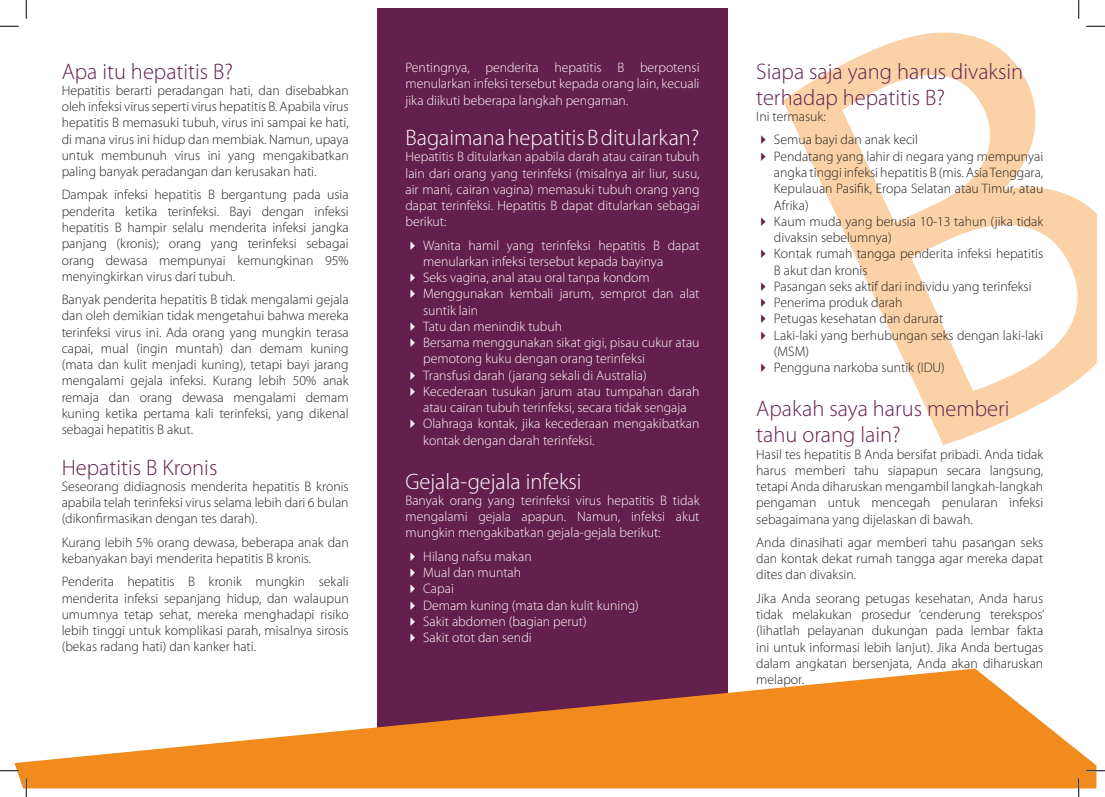
<style>
.page{position:relative;width:1105px;height:797px;background:#fff}
.page>*{position:absolute;margin:0;border:0;box-sizing:border-box;transform-origin:0 0}
.Head{font:300 22.5px/26.2px "Myriad Pro";color:#631f4d}
.Head-2{font:300 22.5px "Myriad Pro";color:#fff}
.Body{font:300 13.75px/16.2px "Myriad Pro";color:#231f20;text-align:justify}
.Bullets{font:300 13.75px/16.2px "Myriad Pro";color:#fff}
.Body-2{font:300 13.75px/16.2px "Myriad Pro";color:#fff;text-align:justify}
.Bullets-2{font:300 13.75px/16.2px "Myriad Pro";color:#231f20}
.s1{color:#631f4d}
</style>
<div class="page">
<div style="left:377px;top:8px;width:351px;height:729px;background:#631f4d"></div>
<svg style="left:14px;top:668px;width:1082px;height:120px;fill:#f28b1d"></svg>
<svg style="left:0;top:25px;width:19px;height:2px"></svg>
<svg style="left:0;top:770px;width:19px;height:1px"></svg>
<svg style="left:1086px;top:770px;width:19px;height:1px"></svg>
<svg style="left:25px;top:0;width:2px;height:19px"></svg>
<svg style="left:25px;top:778px;width:2px;height:19px"></svg>
<svg style="left:1078px;top:778px;width:1px;height:19px"></svg>
<p class="Head" style="left:62px;top:58px;width:173px">Apa itu hepatitis B?</p>
<p class="Body" style="left:62px;top:82px;width:289px">Hepatitis berarti peradangan hati, dan disebabkan oleh infeksi virus seperti virus hepatitis B. Apabila virus hepatitis B memasuki tubuh, virus ini sampai ke hati, di mana virus ini hidup dan membiak. Namun, upaya untuk membunuh virus ini yang mengakibatkan paling banyak peradangan dan kerusakan hati.</p>
<p class="Body" style="left:62px;top:187px;width:289px">Dampak infeksi hepatitis B bergantung pada usia penderita ketika terinfeksi. Bayi dengan infeksi hepatitis B hampir selalu menderita infeksi jangka panjang (kronis); orang yang terinfeksi sebagai orang dewasa mempunyai kemungkinan 95% menyingkirkan virus dari tubuh.</p>
<p class="Body" style="left:62px;top:291px;width:289px">Banyak penderita hepatitis B tidak mengalami gejala dan oleh demikian tidak mengetahui bahwa mereka terinfeksi virus ini. Ada orang yang mungkin terasa capai, mual (ingin muntah) dan demam kuning (mata dan kulit menjadi kuning), tetapi bayi jarang mengalami gejala infeksi. Kurang lebih 50% anak remaja dan orang dewasa mengalami demam kuning ketika pertama kali terinfeksi, yang dikenal sebagai hepatitis B akut.</p>
<p class="Head" style="left:62px;top:454px;width:157px">Hepatitis B Kronis</p>
<p class="Body" style="left:62px;top:478px;width:289px">Seseorang didiagnosis menderita hepatitis B kronis apabila telah terinfeksi virus selama lebih dari 6 bulan (dikonfirmasikan dengan tes darah).</p>
<p class="Body" style="left:62px;top:534px;width:289px">Kurang lebih 5% orang dewasa, beberapa anak dan kebanyakan bayi menderita hepatitis B kronis.</p>
<p class="Body" style="left:62px;top:573px;width:288px">Penderita hepatitis B kronik mungkin sekali menderita infeksi sepanjang hidup, dan walaupun umumnya tetap sehat, mereka menghadapi risiko lebih tinggi untuk komplikasi parah, misalnya sirosis (bekas radang hati) dan kanker hati.</p>
<p class="Body-2" style="left:405px;top:59px;width:296px">Pentingnya, penderita hepatitis B berpotensi menularkan infeksi tersebut kepada orang lain, kecuali jika diikuti beberapa langkah pengaman.</p>
<p class="Head-2" style="left:405px;top:124px;width:296px">Bagaimana hepatitis B ditularkan?</p>
<p class="Body-2" style="left:405px;top:148px;width:296px">Hepatitis B ditularkan apabila darah atau cairan tubuh lain dari orang yang terinfeksi (misalnya air liur, susu, air mani, cairan vagina) memasuki tubuh orang yang dapat terinfeksi. Hepatitis B dapat ditularkan sebagai berikut:</p>
<p class="Bullets" style="left:423px;top:237px;width:278px;text-indent:-18px">✔ Wanita hamil yang terinfeksi hepatitis B dapat menularkan infeksi tersebut kepada bayinya</p>
<p class="Bullets" style="left:405px;top:269px;width:246px">✔ Seks vagina, anal atau oral tanpa kondom</p>
<p class="Bullets" style="left:423px;top:285px;width:278px;text-indent:-18px">✔ Menggunakan kembali jarum, semprot dan alat suntik lain</p>
<p class="Bullets" style="left:405px;top:318px;width:158px">✔ Tatu dan menindik tubuh</p>
<p class="Bullets" style="left:423px;top:334px;width:278px;text-indent:-18px">✔ Bersama menggunakan sikat gigi, pisau cukur atau pemotong kuku dengan orang terinfeksi</p>
<p class="Bullets" style="left:405px;top:367px;width:243px">✔ Transfusi darah (jarang sekali di Australia)</p>
<p class="Bullets" style="left:405px;top:383px;width:296px;text-align:center">✔ Kecederaan tusukan jarum atau tumpahan darah atau cairan tubuh terinfeksi, secara tidak sengaja</p>
<p class="Bullets" style="left:423px;top:415px;width:278px;text-indent:-18px">✔ Olahraga kontak, jika kecederaan mengakibatkan kontak dengan darah terinfeksi.</p>
<p class="Head-2" style="left:405px;top:467px;width:178px">Gejala-gejala infeksi</p>
<p class="Body-2" style="left:405px;top:492px;width:296px">Banyak orang yang terinfeksi virus hepatitis B tidak mengalami gejala apapun. Namun, infeksi akut mungkin mengakibatkan gejala-gejala berikut:</p>
<p class="Bullets" style="left:405px;top:548px;width:128px">✔ Hilang nafsu makan</p>
<p class="Bullets" style="left:405px;top:564px;width:117px">✔ Mual dan muntah</p>
<p class="Bullets" style="left:405px;top:580px;width:50px">✔ Capai</p>
<p class="Bullets" style="left:405px;top:596px;width:235px">✔ Demam kuning (mata dan kulit kuning)</p>
<p class="Bullets" style="left:405px;top:613px;width:183px">✔ Sakit abdomen (bagian perut)</p>
<p class="Bullets" style="left:405px;top:629px;width:128px">✔ Sakit otot dan sendi</p>
<p class="Head" style="left:756px;top:58px;width:269px">Siapa saja yang harus divaksin terhadap hepatitis B?</p>
<p class="Body" style="left:756px;top:108px;width:71px">Ini termasuk:</p>
<p class="Bullets-2" style="left:756px;top:132px;width:163px"><span class="s1">✔</span> Semua bayi dan anak kecil</p>
<p class="Bullets-2" style="left:774px;top:148px;width:271px;text-align:justify;text-indent:-18px"><span class="s1">✔</span> Pendatang yang lahir di negara yang mempunyai angka tinggi infeksi hepatitis B (mis. Asia Tenggara, Kepulauan Pasifik, Eropa Selatan atau Timur, atau Afrika)</p>
<p class="Bullets-2" style="left:774px;top:213px;width:271px;text-indent:-18px"><span class="s1">✔</span> Kaum muda yang berusia 10-13 tahun (jika tidak divaksin sebelumnya)</p>
<p class="Bullets-2" style="left:774px;top:245px;width:271px;text-indent:-18px"><span class="s1">✔</span> Kontak rumah tangga penderita infeksi hepatitis<br>B akut dan kronis</p>
<p class="Bullets-2" style="left:756px;top:278px;width:277px"><span class="s1">✔</span> Pasangan seks aktif dari individu yang terinfeksi</p>
<p class="Bullets-2" style="left:756px;top:294px;width:148px"><span class="s1">✔</span> Penerima produk darah</p>
<p class="Bullets-2" style="left:756px;top:310px;width:188px"><span class="s1">✔</span> Petugas kesehatan dan darurat</p>
<p class="Bullets-2" style="left:774px;top:327px;width:271px;text-indent:-18px"><span class="s1">✔</span> Laki-laki yang berhubungan seks dengan laki-laki (MSM)</p>
<p class="Bullets-2" style="left:756px;top:359px;width:190px"><span class="s1">✔</span> Pengguna narkoba suntik (IDU)</p>
<p class="Head" style="left:756px;top:395px;width:255px">Apakah saya harus memberi tahu orang lain?</p>
<p class="Body" style="left:756px;top:446px;width:289px">Hasil tes hepatitis B Anda bersifat pribadi. Anda tidak harus memberi tahu siapapun secara langsung, tetapi Anda diharuskan mengambil langkah-langkah pengaman untuk mencegah penularan infeksi sebagaimana yang dijelaskan di bawah.</p>
<p class="Body" style="left:756px;top:534px;width:289px">Anda dinasihati agar memberi tahu pasangan seks dan kontak dekat rumah tangga agar mereka dapat dites dan divaksin.</p>
<p class="Body" style="left:756px;top:590px;width:290px">Jika Anda seorang petugas kesehatan, Anda harus tidak melakukan prosedur ‘cenderung terekspos’ (lihatlah pelayanan dukungan pada lembar fakta ini untuk informasi lebih lanjut). Jika Anda bertugas dalam angkatan bersenjata, Anda akan diharuskan melapor.</p>
</div>
